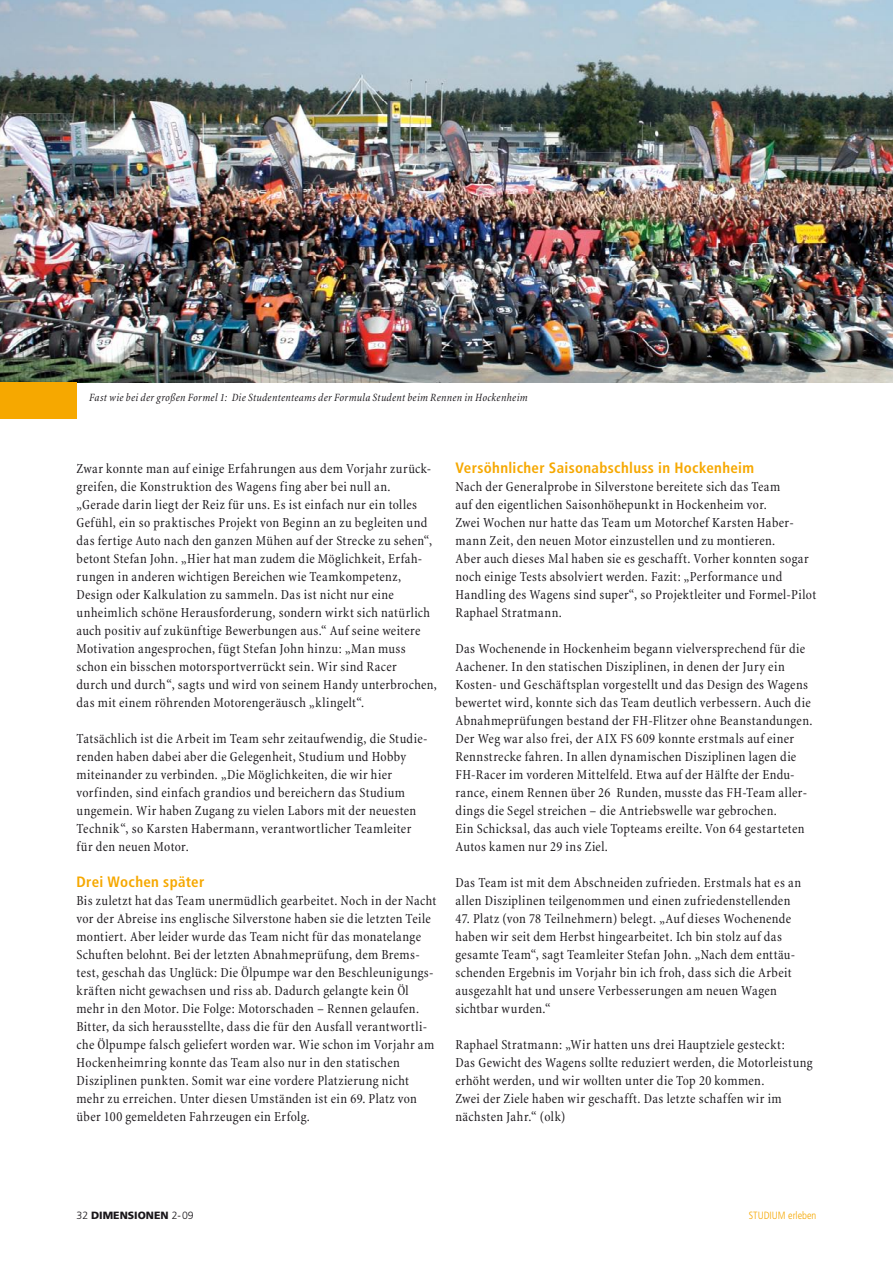
<style>
.page{position:relative;width:893px;height:1263px;background:#fff}
.page>*{position:absolute;margin:0;border:0;box-sizing:border-box;transform-origin:0 0}
.t1{font:700 condensed 15px "Frutiger";letter-spacing:.02em;color:#f6a800}
.t2{font:condensed 13.95px/18px "Minion";letter-spacing:.025em;color:#1a171b}
.t3{font:italic condensed 11.25px "Minion";letter-spacing:.03em;color:#1a171b}
.t4{font:900 10.5px "Frutiger";color:#1a171b}
.t5{font:300 condensed 10.5px "Frutiger";color:#f6a800}
.s1{font-weight:300}
</style>
<div class="page">
<img style="left:0;top:0;width:893px;height:383px">
<div style="left:0;top:383px;width:77px;height:36px;background:#f6a800"></div>
<p class="t3" style="left:89px;top:391px;width:440px">Fast wie bei der großen Formel 1: Die Studententeams der Formula Student beim Rennen in Hockenheim</p>
<p class="t2" style="left:77px;top:459px;width:362px">Zwar konnte man auf einige Erfahrungen aus dem Vorjahr zurück&shy;greifen, die Konstruktion des Wagens fing aber bei null an. „Gerade darin liegt der Reiz für uns. Es ist einfach nur ein tolles Gefühl, ein so praktisches Projekt von Beginn an zu begleiten und das fertige Auto nach den ganzen Mühen auf der Strecke zu sehen“, betont Stefan John. „Hier hat man zudem die Möglichkeit, Erfah&shy;rungen in anderen wichtigen Bereichen wie Teamkompetenz, Design oder Kalkulation zu sammeln. Das ist nicht nur eine unheimlich schöne Herausforderung, sondern wirkt sich natürlich auch positiv auf zukünftige Bewerbungen aus.“ Auf seine weitere Motivation angesprochen, fügt Stefan John hinzu: „Man muss schon ein bisschen motorsportverrückt sein. Wir sind Racer<br>durch und durch“, sagts und wird von seinem Handy unterbrochen, das mit einem röhrenden Motorengeräusch „klingelt“.</p>
<p class="t2" style="left:77px;top:729px;width:353px">Tatsächlich ist die Arbeit im Team sehr zeitaufwendig, die Studie&shy;renden haben dabei aber die Gelegenheit, Studium und Hobby miteinander zu verbinden. „Die Möglichkeiten, die wir hier vorfinden, sind einfach grandios und bereichern das Studium ungemein. Wir haben Zugang zu vielen Labors mit der neuesten Technik“, so Karsten Habermann, verantwortlicher Teamleiter für den neuen Motor.</p>
<p class="t1" style="left:77px;top:872px;width:129px">Drei Wochen später</p>
<p class="t2" style="left:77px;top:891px;width:361px">Bis zuletzt hat das Team unermüdlich gearbeitet. Noch in der Nacht vor der Abreise ins englische Silverstone haben sie die letzten Teile montiert. Aber leider wurde das Team nicht für das monatelange Schuften belohnt. Bei der letzten Abnahmeprüfung, dem Brems&shy;test, geschah das Unglück: Die Ölpumpe war den Beschleunigungs&shy;kräften nicht gewachsen und riss ab. Dadurch gelangte kein Öl mehr in den Motor. Die Folge: Motorschaden – Rennen gelaufen.<br>Bitter, da sich herausstellte, dass die für den Ausfall verantwortli&shy;che Ölpumpe falsch geliefert worden war. Wie schon im Vorjahr am Hockenheimring konnte das Team also nur in den statischen Disziplinen punkten. Somit war eine vordere Platzierung nicht mehr zu erreichen. Unter diesen Umständen ist ein 69. Platz von über 100 gemeldeten Fahrzeugen ein Erfolg.</p>
<p class="t1" style="left:455px;top:458px;width:300px">Versöhnlicher Saisonabschluss in Hockenheim</p>
<p class="t2" style="left:455px;top:477px;width:362px">Nach der Generalprobe in Silverstone bereitete sich das Team<br>auf den eigentlichen Saisonhöhepunkt in Hockenheim vor.<br>Zwei Wochen nur hatte das Team um Motorchef Karsten Haber&shy;mann Zeit, den neuen Motor einzustellen und zu montieren.<br>Aber auch dieses Mal haben sie es geschafft. Vorher konnten sogar noch einige Tests absolviert werden. Fazit: „Performance und Handling des Wagens sind super“, so Projektleiter und Formel-Pilot Raphael Stratmann.</p>
<p class="t2" style="left:455px;top:639px;width:359px">Das Wochenende in Hockenheim begann vielversprechend für die Aachener. In den statischen Disziplinen, in denen der Jury ein Kosten- und Geschäftsplan vorgestellt und das Design des Wagens bewertet wird, konnte sich das Team deutlich verbessern. Auch die Abnahmeprüfungen bestand der FH-Flitzer ohne Beanstandungen.<br>Der Weg war also frei, der AIX FS 609 konnte erstmals auf einer Rennstrecke fahren. In allen dynamischen Disziplinen lagen die FH-Racer im vorderen Mittelfeld. Etwa auf der Hälfte der Endu&shy;rance, einem Rennen über 26 Runden, musste das FH-Team aller&shy;dings die Segel streichen – die Antriebswelle war gebrochen.<br>Ein Schicksal, das auch viele Topteams ereilte. Von 64 gestarteten Autos kamen nur 29 ins Ziel.</p>
<p class="t2" style="left:455px;top:873px;width:347px">Das Team ist mit dem Abschneiden zufrieden. Erstmals hat es an allen Disziplinen teilgenommen und einen zufriedenstellenden</p>
<p class="t2" style="left:455px;top:909px;width:341px">47. Platz (von 78 Teilnehmern) belegt. „Auf dieses Wochenende haben wir seit dem Herbst hingearbeitet. Ich bin stolz auf das gesamte Team“, sagt Teamleiter Stefan John. „Nach dem enttäu&shy;schenden Ergebnis im Vorjahr bin ich froh, dass sich die Arbeit ausgezahlt hat und unsere Verbesserungen am neuen Wagen sichtbar wurden.“</p>
<p class="t2" style="left:455px;top:1035px;width:359px">Raphael Stratmann: „Wir hatten uns drei Hauptziele gesteckt:<br>Das Gewicht des Wagens sollte reduziert werden, die Motorleistung erhöht werden, und wir wollten unter die Top 20 kommen.<br>Zwei der Ziele haben wir geschafft. Das letzte schaffen wir im nächsten Jahr.“ (olk)</p>
<p class="t4" style="left:77px;top:1209px;width:119px"><span class="s1">32</span> DIMENSIONEN <span class="s1">2-09</span></p>
<p class="t5" style="left:749px;top:1209px;width:69px">STUDIUM erleben</p>
</div>
